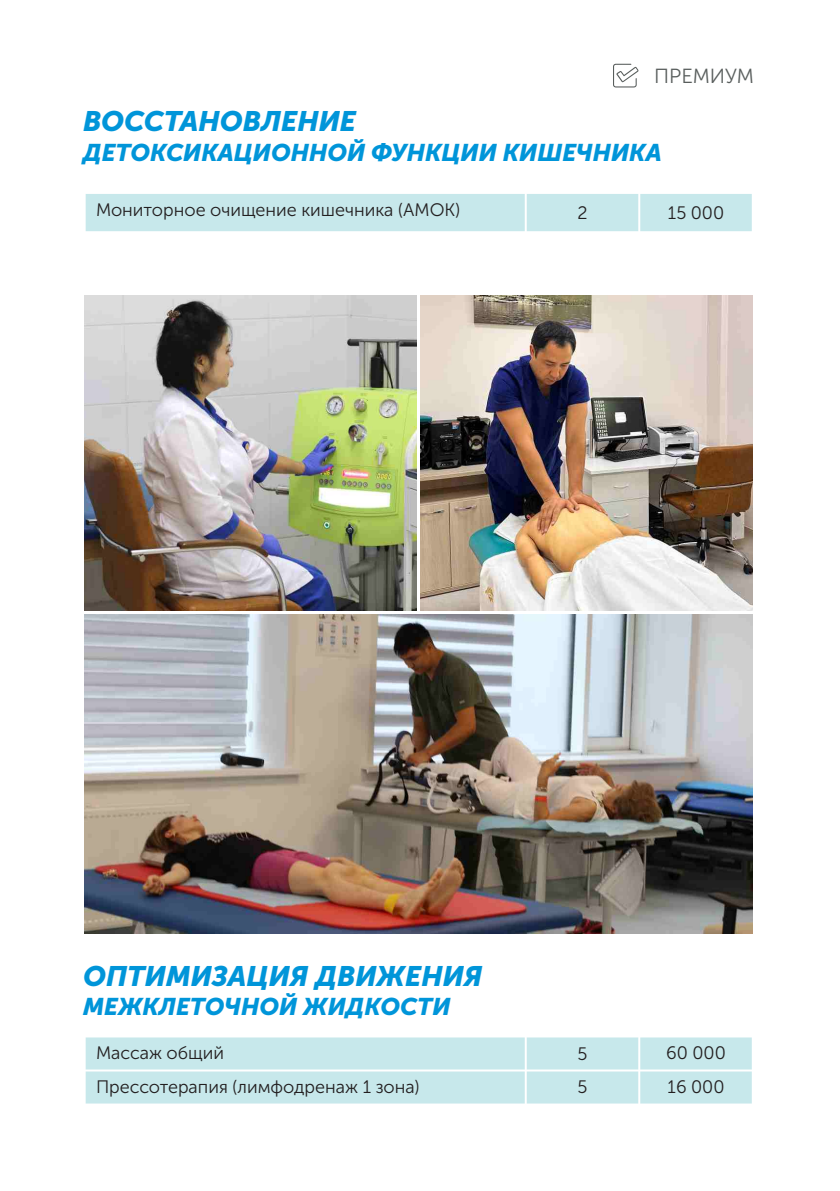
<style>
.page{position:relative;width:840px;height:1191px;background:#fff}
.page>*{position:absolute;margin:0;border:0;box-sizing:border-box;transform-origin:0 0}
.t1{font:italic 28px "Museo Sans Cyrl 900,Bold";color:#0095d9}
.t2{font:italic 24px "Museo Sans Cyrl 900,Bold";color:#0095d9}
.t3{font:20.4px "Museo Sans Cyrl 300";color:#595e5d}
.t4{font:18px "Museo Sans Cyrl 300";color:#231f20}
</style>
<div class="page">
<div style="left:85px;top:1036px;width:440px;height:34px;background:#c7e8eb"></div>
<div style="left:525px;top:1036px;width:114px;height:34px;background:#c7e8eb"></div>
<div style="left:639px;top:1036px;width:113px;height:34px;background:#c7e8eb"></div>
<div style="left:85px;top:1070px;width:440px;height:34px;background:#c7e8eb"></div>
<div style="left:525px;top:1070px;width:114px;height:34px;background:#c7e8eb"></div>
<div style="left:639px;top:1070px;width:113px;height:34px;background:#c7e8eb"></div>
<hr style="left:84px;top:1035px;width:2px;height:70px;background:#fff">
<hr style="left:524px;top:1035px;width:2px;height:70px;background:#fff">
<hr style="left:638px;top:1035px;width:2px;height:70px;background:#fff">
<hr style="left:751px;top:1035px;width:2px;height:70px;background:#fff">
<hr style="left:84px;top:1103px;width:669px;height:2px;background:#fff">
<hr style="left:84px;top:1069px;width:669px;height:2px;background:#fff">
<hr style="left:84px;top:1035px;width:669px;height:2px;background:#fff">
<svg style="left:613px;top:64px;width:25px;height:23px"></svg>
<div style="left:85px;top:193px;width:440px;height:39px;background:#c7e8eb"></div>
<div style="left:525px;top:193px;width:114px;height:39px;background:#c7e8eb"></div>
<div style="left:639px;top:193px;width:113px;height:39px;background:#c7e8eb"></div>
<hr style="left:84px;top:192px;width:2px;height:41px;background:#fff">
<hr style="left:524px;top:192px;width:2px;height:41px;background:#fff">
<hr style="left:638px;top:192px;width:2px;height:41px;background:#fff">
<hr style="left:751px;top:192px;width:2px;height:41px;background:#fff">
<hr style="left:84px;top:231px;width:669px;height:2px;background:#fff">
<hr style="left:84px;top:192px;width:669px;height:2px;background:#fff">
<img style="left:84px;top:295px;width:332px;height:315px">
<img style="left:84px;top:615px;width:668px;height:318px">
<img style="left:420px;top:295px;width:332px;height:315px">
<p class="t3" style="left:653px;top:67px;width:101px">ПРЕМИУМ</p>
<h1 class="t1" style="left:83px;top:110px;width:274px">ВОССТАНОВЛЕНИЕ</h1>
<h2 class="t2" style="left:83px;top:143px;width:580px">ДЕТОКСИКАЦИОННОЙ ФУНКЦИИ КИШЕЧНИКА</h2>
<p class="t4" style="left:96px;top:202px;width:365px">Мониторное очищение кишечника (АМОК)</p>
<p class="t4" style="left:577px;top:205px;width:12px">2</p>
<p class="t4" style="left:667px;top:205px;width:58px">15 000</p>
<h1 class="t1" style="left:83px;top:964px;width:400px">ОПТИМИЗАЦИЯ ДВИЖЕНИЯ</h1>
<h2 class="t2" style="left:83px;top:997px;width:369px">МЕЖКЛЕТОЧНОЙ ЖИДКОСТИ</h2>
<p class="t4" style="left:96px;top:1045px;width:130px">Массаж общий</p>
<p class="t4" style="left:577px;top:1046px;width:11px">5</p>
<p class="t4" style="left:665px;top:1045px;width:61px">60 000</p>
<p class="t4" style="left:96px;top:1079px;width:325px">Прессотерапия (лимфодренаж 1 зона)</p>
<p class="t4" style="left:577px;top:1079px;width:11px">5</p>
<p class="t4" style="left:667px;top:1079px;width:58px">16 000</p>
</div>
